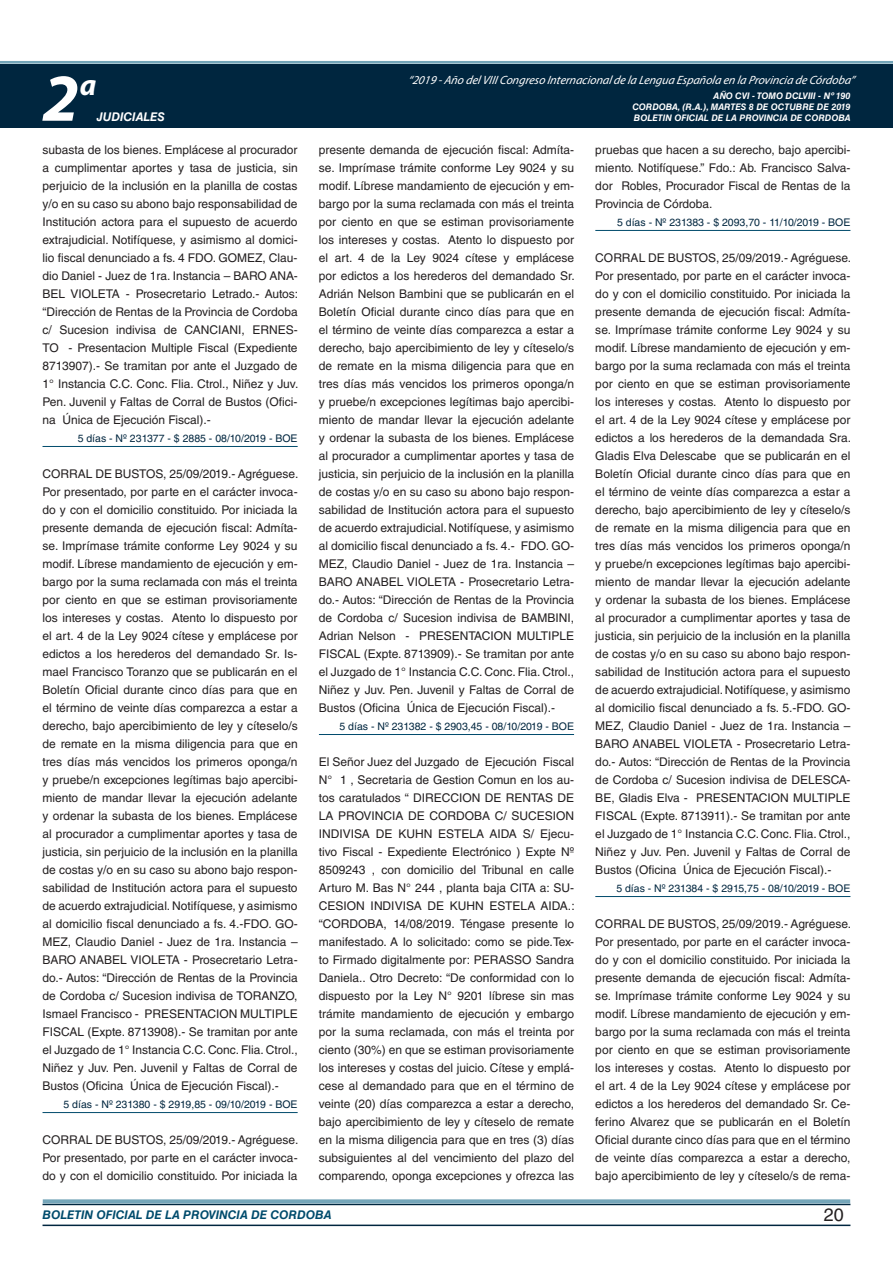
<style>
.page{position:relative;width:893px;height:1263px;background:#fff}
.page>*{position:absolute;margin:0;border:0;box-sizing:border-box;transform-origin:0 0}
.t1{font:italic 700 67.5px "Myriad Pro";color:#fff}
.t2{font:italic 700 30px "Myriad Pro";color:#fff}
.t3{font:18px "Helvetica LT Std";color:#231f20}
.t4{font:12px/18px "Helvetica LT Std";color:#231f20;text-align:justify}
.t5{font:italic 12px "Myriad Pro";color:#fff}
.t6{font:italic 700 12px "Helvetica LT Std";color:#004b6c}
.t7{font:italic 700 12px "Helvetica LT Std";color:#fff}
.t8{font:10.5px "Helvetica LT Std";color:#00263f}
.t9{font:italic 700 9px/10.8px "Helvetica LT Std";color:#fff;text-align:right}
</style>
<div class="page">
<div style="left:0;top:61px;width:893px;height:6px;background:#fff;opacity:.75"></div>
<div style="left:0;top:64px;width:893px;height:64px;background:#00263f"></div>
<hr style="left:43px;top:1224px;width:807px;height:2px;background:#00263f">
<div style="left:42px;top:1198px;width:809px;height:8px;background:#fff;opacity:.75"></div>
<hr style="left:43px;top:446px;width:255px;height:1px;background:#004b6c">
<hr style="left:43px;top:1112px;width:255px;height:1px;background:#004b6c">
<hr style="left:319px;top:734px;width:255px;height:1px;background:#004b6c">
<hr style="left:595px;top:230px;width:255px;height:1px;background:#004b6c">
<hr style="left:595px;top:896px;width:255px;height:1px;background:#004b6c">
<h2 class="t2" style="left:80px;top:66px;width:18px">a</h2>
<p class="t5" style="left:408px;top:72px;width:448px">“2019 -Año delVIIICongreso Internacionalde la Lengua Esp añola en la Provincia de Córdoba”</p>
<h1 class="t1" style="left:43px;top:54px;width:38px">2</h1>
<p class="t9" style="left:632px;top:91px;width:220px">AÑO CVI - TOMO DCLVIII - Nº 190<br>CORDOBA, (R.A.), MARTES 8 DE OCTUBRE DE 2019</p>
<p class="t7" style="left:97px;top:110px;width:70px">JUDICIALES</p>
<p class="t9" style="left:634px;top:112px;width:218px">BOLETIN OFICIAL DE LA PROVINCIA DE CORDOBA</p>
<p class="t4" style="left:43px;top:141px;width:257px">subasta de los bienes. Emplácese al procurador a cumplimentar aportes y tasa de justicia, sin perjuicio de la inclusión en la planilla de costas y/o en su caso su abono bajo responsabilidad de Institución actora para el supuesto de acuerdo extrajudicial. Notifíquese, y asimismo al domici&shy;lio fiscal denunciado a fs. 4 FDO. GOMEZ, Clau&shy;dio Daniel - Juez de 1ra. Instancia – BARO ANA-BEL VIOLETA - Prosecretario Letrado.- Autos: “Dirección de Rentas de la Provincia de Cordoba c/ Sucesion indivisa de CANCIANI, ERNES-TO - Presentacion Multiple Fiscal (Expediente 8713907).- Se tramitan por ante el Juzgado de 1° Instancia C.C. Conc. Flia. Ctrol., Niñez y Juv.<br>Pen. Juvenil y Faltas de Corral de Bustos (Ofici&shy;na Única de Ejecución Fiscal).-</p>
<p class="t8" style="left:78px;top:432px;width:221px">5 días - Nº 231377 - $ 2885 - 08/10/2019 - BOE</p>
<p class="t4" style="left:43px;top:465px;width:257px">CORRAL DE BUSTOS, 25/09/2019.- Agréguese.<br>Por presentado, por parte en el carácter invoca&shy;do y con el domicilio constituido. Por iniciada la presente demanda de ejecución fiscal: Admíta&shy;se. Imprímase trámite conforme Ley 9024 y su modif. Líbrese mandamiento de ejecución y em&shy;bargo por la suma reclamada con más el treinta por ciento en que se estiman provisoriamente los intereses y costas. Atento lo dispuesto por el art. 4 de la Ley 9024 cítese y emplácese por edictos a los herederos del demandado Sr. Is&shy;mael Francisco Toranzo que se publicarán en el Boletín Oficial durante cinco días para que en el término de veinte días comparezca a estar a derecho, bajo apercibimiento de ley y cíteselo/s de remate en la misma diligencia para que en tres días más vencidos los primeros oponga/n y pruebe/n excepciones legítimas bajo apercibi&shy;miento de mandar llevar la ejecución adelante y ordenar la subasta de los bienes. Emplácese al procurador a cumplimentar aportes y tasa de justicia, sin perjuicio de la inclusión en la planilla de costas y/o en su caso su abono bajo respon&shy;sabilidad de Institución actora para el supuesto de acuerdo extrajudicial. Notifíquese, y asimismo al domicilio fiscal denunciado a fs. 4.-FDO. GO-MEZ, Claudio Daniel - Juez de 1ra. Instancia – BARO ANABEL VIOLETA - Prosecretario Letra&shy;do.- Autos: “Dirección de Rentas de la Provincia de Cordoba c/ Sucesion indivisa de TORANZO, Ismael Francisco - PRESENTACION MULTIPLE FISCAL (Expte. 8713908).- Se tramitan por ante el Juzgado de 1° Instancia C.C. Conc. Flia. Ctrol., Niñez y Juv. Pen. Juvenil y Faltas de Corral de Bustos (Oficina Única de Ejecución Fiscal).-</p>
<p class="t8" style="left:64px;top:1098px;width:236px">5 días - Nº 231380 - $ 2919,85 - 09/10/2019 - BOE</p>
<p class="t4" style="left:43px;top:1131px;width:257px">CORRAL DE BUSTOS, 25/09/2019.- Agréguese.<br>Por presentado, por parte en el carácter invoca&shy;do y con el domicilio constituido. Por iniciada la</p>
<p class="t4" style="left:319px;top:141px;width:257px">presente demanda de ejecución fiscal: Admíta&shy;se. Imprímase trámite conforme Ley 9024 y su modif. Líbrese mandamiento de ejecución y em&shy;bargo por la suma reclamada con más el treinta por ciento en que se estiman provisoriamente los intereses y costas. Atento lo dispuesto por el art. 4 de la Ley 9024 cítese y emplácese por edictos a los herederos del demandado Sr.<br>Adrián Nelson Bambini que se publicarán en el Boletín Oficial durante cinco días para que en el término de veinte días comparezca a estar a derecho, bajo apercibimiento de ley y cíteselo/s de remate en la misma diligencia para que en tres días más vencidos los primeros oponga/n y pruebe/n excepciones legítimas bajo apercibi&shy;miento de mandar llevar la ejecución adelante y ordenar la subasta de los bienes. Emplácese al procurador a cumplimentar aportes y tasa de justicia, sin perjuicio de la inclusión en la planilla de costas y/o en su caso su abono bajo respon&shy;sabilidad de Institución actora para el supuesto de acuerdo extrajudicial. Notifíquese, y asimismo al domicilio fiscal denunciado a fs. 4.- FDO. GO-MEZ, Claudio Daniel - Juez de 1ra. Instancia – BARO ANABEL VIOLETA - Prosecretario Letra&shy;do.- Autos: “Dirección de Rentas de la Provincia de Cordoba c/ Sucesion indivisa de BAMBINI, Adrian Nelson - PRESENTACION MULTIPLE FISCAL (Expte. 8713909).- Se tramitan por ante el Juzgado de 1° Instancia C.C. Conc. Flia. Ctrol., Niñez y Juv. Pen. Juvenil y Faltas de Corral de Bustos (Oficina Única de Ejecución Fiscal).-</p>
<p class="t8" style="left:339px;top:720px;width:236px">5 días - Nº 231382 - $ 2903,45 - 08/10/2019 - BOE</p>
<p class="t4" style="left:319px;top:753px;width:257px">El Señor Juez del Juzgado de Ejecución Fiscal N° 1 , Secretaria de Gestion Comun en los au&shy;tos caratulados “ DIRECCION DE RENTAS DE LA PROVINCIA DE CORDOBA C/ SUCESION INDIVISA DE KUHN ESTELA AIDA S/ Ejecu&shy;tivo Fiscal - Expediente Electrónico ) Expte Nº 8509243 , con domicilio del Tribunal en calle Arturo M. Bas N° 244 , planta baja CITA a: SU-CESION INDIVISA DE KUHN ESTELA AIDA.: “CORDOBA, 14/08/2019. Téngase presente lo manifestado. A lo solicitado: como se pide.Tex&shy;to Firmado digitalmente por: PERASSO Sandra Daniela.. Otro Decreto: “De conformidad con lo dispuesto por la Ley N° 9201 líbrese sin mas trámite mandamiento de ejecución y embargo por la suma reclamada, con más el treinta por ciento (30%) en que se estiman provisoriamente los intereses y costas del juicio. Cítese y emplá&shy;cese al demandado para que en el término de veinte (20) días comparezca a estar a derecho, bajo apercibimiento de ley y cíteselo de remate en la misma diligencia para que en tres (3) días subsiguientes al del vencimiento del plazo del comparendo, oponga excepciones y ofrezca las</p>
<p class="t4" style="left:595px;top:141px;width:257px">pruebas que hacen a su derecho, bajo apercibi&shy;miento. Notifíquese.” Fdo.: Ab. Francisco Salva&shy;dor Robles, Procurador Fiscal de Rentas de la Provincia de Córdoba.</p>
<p class="t8" style="left:617px;top:216px;width:235px">5 días - Nº 231383 - $ 2093,70 - 11/10/2019 - BOE</p>
<p class="t4" style="left:595px;top:249px;width:257px">CORRAL DE BUSTOS, 25/09/2019.- Agréguese.<br>Por presentado, por parte en el carácter invoca&shy;do y con el domicilio constituido. Por iniciada la presente demanda de ejecución fiscal: Admíta&shy;se. Imprímase trámite conforme Ley 9024 y su modif. Líbrese mandamiento de ejecución y em&shy;bargo por la suma reclamada con más el treinta por ciento en que se estiman provisoriamente los intereses y costas. Atento lo dispuesto por el art. 4 de la Ley 9024 cítese y emplácese por edictos a los herederos de la demandada Sra.<br>Gladis Elva Delescabe que se publicarán en el Boletín Oficial durante cinco días para que en el término de veinte días comparezca a estar a derecho, bajo apercibimiento de ley y cíteselo/s de remate en la misma diligencia para que en tres días más vencidos los primeros oponga/n y pruebe/n excepciones legítimas bajo apercibi&shy;miento de mandar llevar la ejecución adelante y ordenar la subasta de los bienes. Emplácese al procurador a cumplimentar aportes y tasa de justicia, sin perjuicio de la inclusión en la planilla de costas y/o en su caso su abono bajo respon&shy;sabilidad de Institución actora para el supuesto de acuerdo extrajudicial. Notifíquese, y asimismo al domicilio fiscal denunciado a fs. 5.-FDO. GO-MEZ, Claudio Daniel - Juez de 1ra. Instancia – BARO ANABEL VIOLETA - Prosecretario Letra&shy;do.- Autos: “Dirección de Rentas de la Provincia de Cordoba c/ Sucesion indivisa de DELESCA-BE, Gladis Elva - PRESENTACION MULTIPLE FISCAL (Expte. 8713911).- Se tramitan por ante el Juzgado de 1° Instancia C.C. Conc. Flia. Ctrol., Niñez y Juv. Pen. Juvenil y Faltas de Corral de Bustos (Oficina Única de Ejecución Fiscal).-</p>
<p class="t8" style="left:616px;top:882px;width:236px">5 días - Nº 231384 - $ 2915,75 - 08/10/2019 - BOE</p>
<p class="t4" style="left:595px;top:915px;width:257px">CORRAL DE BUSTOS, 25/09/2019.- Agréguese.<br>Por presentado, por parte en el carácter invoca&shy;do y con el domicilio constituido. Por iniciada la presente demanda de ejecución fiscal: Admíta&shy;se. Imprímase trámite conforme Ley 9024 y su modif. Líbrese mandamiento de ejecución y em&shy;bargo por la suma reclamada con más el treinta por ciento en que se estiman provisoriamente los intereses y costas. Atento lo dispuesto por el art. 4 de la Ley 9024 cítese y emplácese por edictos a los herederos del demandado Sr. Ce&shy;ferino Alvarez que se publicarán en el Boletín Oficial durante cinco días para que en el término de veinte días comparezca a estar a derecho, bajo apercibimiento de ley y cíteselo/s de rema-</p>
<p class="t6" style="left:43px;top:1208px;width:290px">BOLETIN OFICIAL DE LA PROVINCIA DE CORDOBA</p>
<h3 class="t3" style="left:824px;top:1204px;width:22px">20</h3>
</div>
